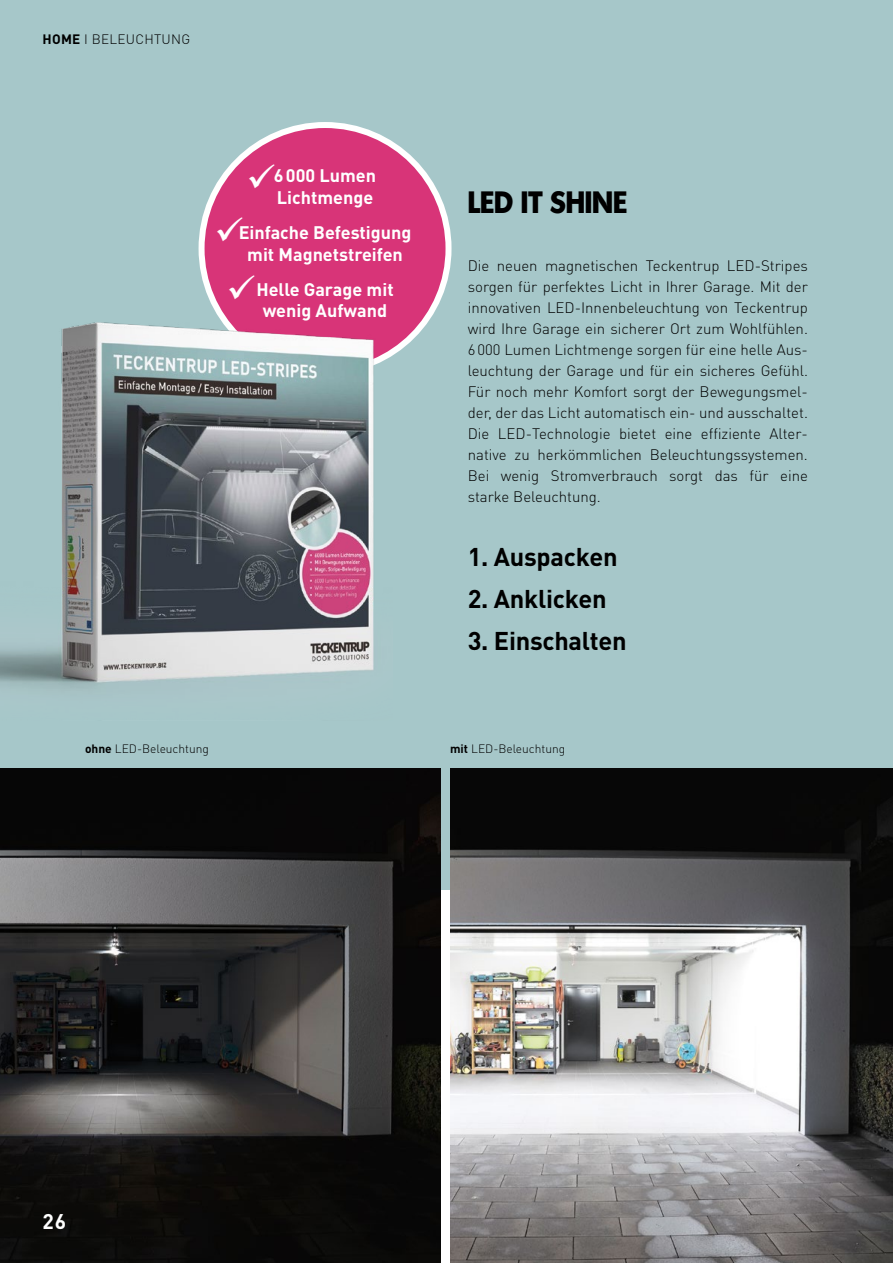
<style>
.page{position:relative;width:893px;height:1263px;background:#fff}
.page>*{position:absolute;margin:0;border:0;box-sizing:border-box;transform-origin:0 0}
.t1{font:700 30px "Montreal";letter-spacing:-.005em;color:#000;scale:.95 1}
.t2{font:700 25.35px "DIN Pro";letter-spacing:-.01em;color:#000}
.t3{font:700 21px "DIN Pro";color:#fff}
.t4{font:700 18px/21.6px "DIN Pro";color:#fff}
.t5{font:300 15px/21px "DIN Pro";color:#000;text-align:justify}
.t6{font:300 13.5px "DIN Pro";letter-spacing:.02em;color:#000}
.t7{font:300 12px "DIN Pro";color:#000}
.s1{font-weight:700}
</style>
<div class="page">
<div style="left:0;top:0;width:893px;height:890px;background:#a6c7c9"></div>
<img style="left:450px;top:769px;width:443px;height:494px">
<img style="left:0;top:769px;width:440px;height:494px">
<div style="left:202px;top:125px;width:246px;height:247px;background:#d83478;border-radius:50%"></div>
<img style="left:0;top:322px;width:392px;height:367px">
<p class="t6" style="left:43px;top:30px;width:149px"><span class="s1">HOME</span> I BELEUCHTUNG</p>
<p class="t4" style="left:274px;top:164px;width:104px">6000 Lumen<br>Lichtmenge</p>
<p class="t4" style="left:239px;top:221px;width:174px;text-align:center">Einfache Befestigung mit Magnetstreifen</p>
<p class="t4" style="left:256px;top:278px;width:139px">Helle Garage mit</p>
<p class="t4" style="left:227px;top:299px;width:162px">✓ wenig Aufwand</p>
<h1 class="t1" style="left:468px;top:183px;width:169px">LED IT SHINE</h1>
<p class="t5" style="left:468px;top:254px;width:342px">Die neuen magnetischen Teckentrup LED-Stripes sorgen für perfektes Licht in Ihrer Garage. Mit der innovativen LED-Innenbeleuchtung von Teckentrup wird Ihre Garage ein sicherer Ort zum Wohlfühlen.<br>6000 Lumen Lichtmenge sorgen für eine helle Aus&shy;leuchtung der Garage und für ein sicheres Gefühl.<br>Für noch mehr Komfort sorgt der Bewegungsmel&shy;der, der das Licht automatisch ein- und ausschaltet.<br>Die LED-Technologie bietet eine effiziente Alter&shy;native zu herkömmlichen Beleuchtungssystemen.<br>Bei wenig Stromverbrauch sorgt das für eine starke Beleuchtung.</p>
<h2 class="t2" style="left:468px;top:539px;width:152px">1. Auspacken</h2>
<h2 class="t2" style="left:468px;top:581px;width:140px">2. Anklicken</h2>
<h2 class="t2" style="left:468px;top:623px;width:161px">3. Einschalten</h2>
<p class="t7" style="left:85px;top:741px;width:126px"><span class="s1">ohne</span> LED-Beleuchtung</p>
<p class="t7" style="left:450px;top:741px;width:117px"><span class="s1">mit</span> LED-Beleuchtung</p>
<h3 class="t3" style="left:43px;top:1207px;width:25px">26</h3>
</div>
